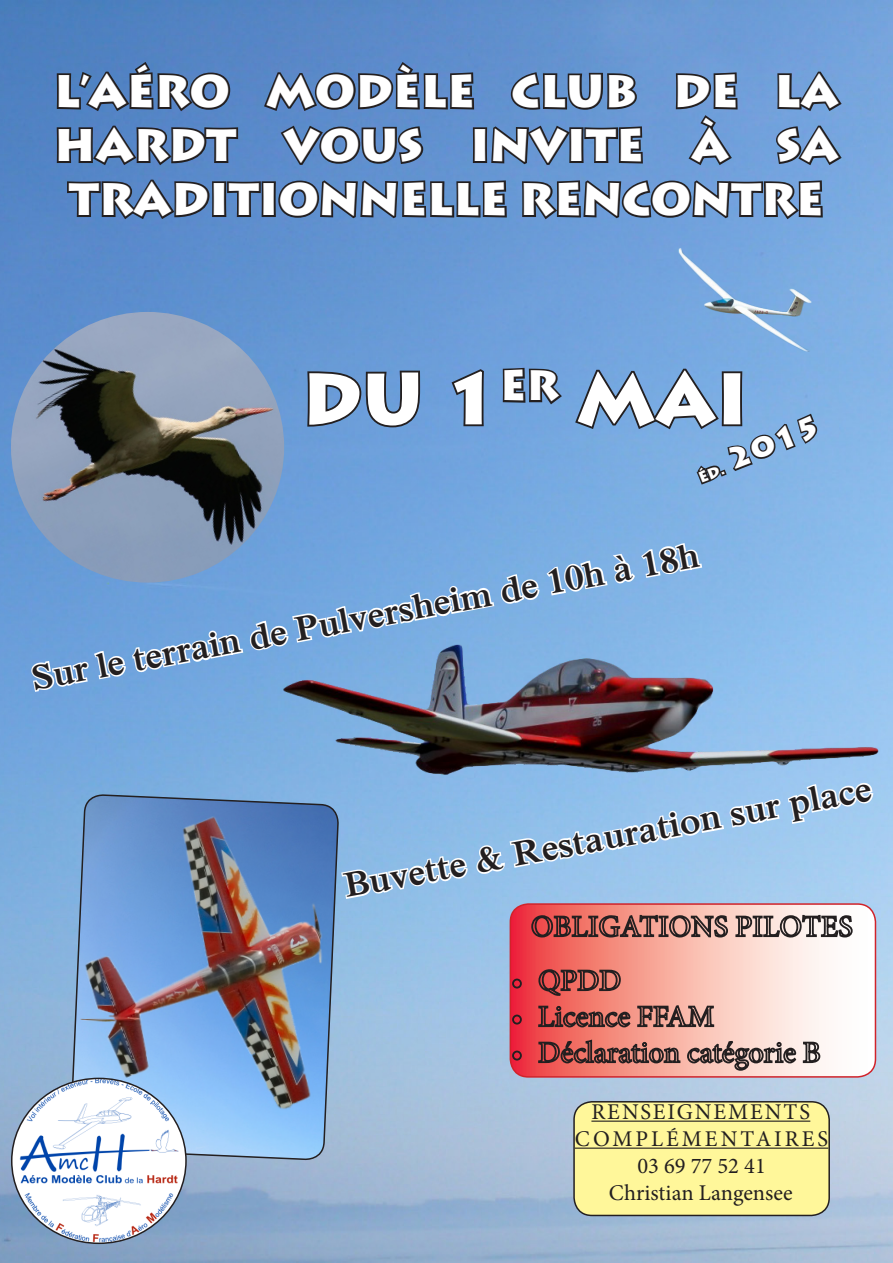
<style>
.page{position:relative;width:893px;height:1263px;background:#fff}
.page>*{position:absolute;margin:0;border:0;box-sizing:border-box;transform-origin:0 0}
.t1{font:900 72px "Lithos Pro";color:#fff}
.t2{font:900 45px/54px "Lithos Pro";color:#fff;text-align:center}
.t3{font:700 36px "Iskoola Pota";color:#231f20}
.t4{font:900 30px "Lithos Pro";color:#fff}
.t5{font:22.5px/27px "Minion Pro";letter-spacing:.08em;color:#231f20;text-align:center}
.t6{font:22.5px "Minion Pro";color:#231f20}
.s1{font-size:15px}
</style>
<div class="page">
<img style="left:0;top:0;width:893px;height:1263px">
<img style="left:126px;top:570px;width:767px;height:318px">
<img style="left:11px;top:312px;width:273px;height:271px">
<img style="left:69px;top:793px;width:271px;height:407px">
<img style="left:12px;top:1078px;width:174px;height:165px">
<img style="left:624px;top:245px;width:215px;height:115px">
<svg style="left:55px;top:59px;width:177px;height:55px;background:#446592"></svg>
<svg style="left:261px;top:59px;width:215px;height:55px;background:#4b6a98"></svg>
<svg style="left:509px;top:70px;width:130px;height:42px;background:#4c688f"></svg>
<svg style="left:775px;top:70px;width:69px;height:44px;background:#5b7aa2"></svg>
<svg style="left:55px;top:124px;width:185px;height:44px;background:#43618b"></svg>
<svg style="left:278px;top:123px;width:147px;height:44px;background:#4a6892"></svg>
<svg style="left:471px;top:123px;width:174px;height:44px;background:#4e6b92"></svg>
<svg style="left:673px;top:70px;width:66px;height:98px;background:#597aa6"></svg>
<svg style="left:774px;top:124px;width:70px;height:44px;background:#5a79a1"></svg>
<svg style="left:65px;top:178px;width:444px;height:44px;background:#48658e"></svg>
<svg style="left:520px;top:178px;width:305px;height:44px;background:#516e93"></svg>
<svg style="left:305px;top:369px;width:118px;height:61px;background:#577ba7"></svg>
<svg style="left:449px;top:367px;width:37px;height:61px;background:#5b7fac"></svg>
<svg style="left:501px;top:366px;width:63px;height:41px;background:#506b8e"></svg>
<svg style="left:29px;top:535px;width:675px;height:166px;background:#80a7d4"></svg>
<svg style="left:510px;top:905px;width:365px;height:172px"></svg>
<svg style="left:530px;top:914px;width:324px;height:25px;background:#a57974"></svg>
<div style="left:512px;top:978px;width:10px;height:10px;border:2px solid #231f20;border-radius:50%"></div>
<svg style="left:537px;top:968px;width:85px;height:29px;background:#aa534d"></svg>
<div style="left:512px;top:1014px;width:10px;height:10px;border:2px solid #231f20;border-radius:50%"></div>
<div style="left:512px;top:1050px;width:10px;height:10px;border:2px solid #231f20;border-radius:50%"></div>
<svg style="left:537px;top:1004px;width:284px;height:259px;background:#b7aab4"></svg>
<div style="left:510px;top:903px;width:366px;height:175px;border:2px solid #d1232a;border-radius:18px"></div>
<svg style="left:573px;top:367px;width:244px;height:120px;background:#709bc9"></svg>
<div style="left:574px;top:1102px;width:255px;height:113px;background:#fff79a;border-radius:18px"></div>
<hr style="left:591px;top:1120px;width:219px;height:2px;background:#231f20">
<hr style="left:575px;top:1147px;width:253px;height:2px;background:#231f20">
<div style="left:573px;top:1101px;width:257px;height:115px;border:2px solid #231f20;border-radius:18px"></div>
<svg style="left:339px;top:762px;width:536px;height:143px;background:#9dc2e7"></svg>
<p class="t2" style="left:54px;top:66px;width:786px">L’AÉRO MODÈLE CLUB DE LA<br>HARDT VOUS INVITE À SA<br>TRADITIONNELLE RENCONTRE</p>
<p class="t1" style="left:302px;top:354px;width:447px">DU 1<sup>ER</sup> MAI</p>
<p class="t4" style="left:690px;top:456px;width:134px;rotate:-22deg"><span class="s1">ÉD.</span> 2015</p>
<p class="t3" style="left:29px;top:661px;width:679px;rotate:-11deg">Sur le terrain de Pulversheim de 10h à 18h</p>
<p class="t3" style="left:341px;top:868px;width:537px;rotate:-11deg">Buvette &amp; Restauration sur place</p>
<p class="t5" style="left:575px;top:1098px;width:255px">RENSEIGNEMENTS<br>COMPLÉMENTAIRES</p>
<p class="t5" style="left:637px;top:1152px;width:130px">03 69 77 52 41</p>
<p class="t6" style="left:609px;top:1178px;width:185px">Christian Langensee</p>
</div>
